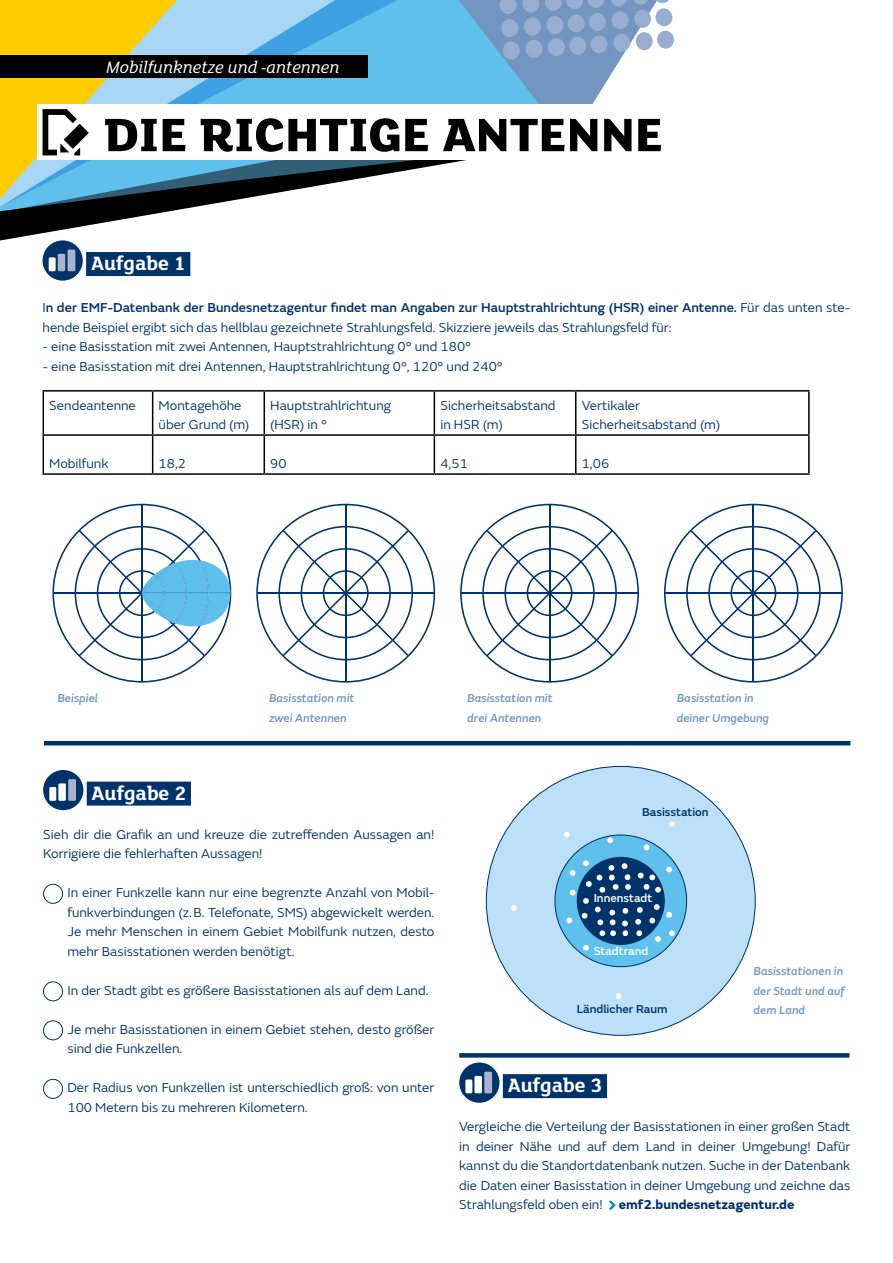
<style>
.page{position:relative;width:893px;height:1263px;background:#fff}
.page>*{position:absolute;margin:0;border:0;box-sizing:border-box;transform-origin:0 0}
.t1{font:800 51px "FS Lola";color:#000}
.t2{font:700 21px "FS Lola";color:#fff}
.t3{font:italic 18px "FS Lola";color:#fff}
.t4{font:13.5px/19.5px "FS Emeric";color:#00336a}
.t5{font:italic 500 12px/19.5px "FS Emeric";color:#7396c1}
.t6{font:500 12px "FS Emeric";color:#00336a}
.t7{font:500 12px "FS Emeric";color:#fff}
.s1{font-weight:500}
.s2{font-weight:700}
</style>
<div class="page">
<svg style="left:177px;top:0;width:282px;height:104px;background:#6cbeeb"></svg>
<svg style="left:0;top:160px;width:467px;height:80px"></svg>
<svg style="left:459px;top:0;width:210px;height:104px"></svg>
<div style="left:655px;top:8px;width:18px;height:19px;background:#98aed0;border-radius:50%"></div>
<div style="left:657px;top:30px;width:17px;height:19px;background:#98aed0;border-radius:50%"></div>
<div style="left:86px;top:252px;width:104px;height:24px;background:#00336a"></div>
<svg style="left:43px;top:240px;width:40px;height:41px"></svg>
<div style="left:49px;top:257px;width:7px;height:14px;background:#fff;border-radius:2px"></div>
<div style="left:58px;top:254px;width:7px;height:17px;background:#abb1cf;border-radius:2px"></div>
<div style="left:68px;top:250px;width:7px;height:21px;background:#abb1cf"></div>
<hr style="left:43px;top:390px;width:110px;height:2px;background:#000">
<hr style="left:43px;top:392px;width:1px;height:42px;background:#000">
<hr style="left:153px;top:390px;width:111px;height:2px;background:#000">
<hr style="left:152px;top:392px;width:1px;height:42px;background:#000">
<hr style="left:264px;top:390px;width:170px;height:2px;background:#000">
<hr style="left:264px;top:392px;width:1px;height:42px;background:#000">
<hr style="left:434px;top:390px;width:142px;height:2px;background:#000">
<hr style="left:434px;top:392px;width:1px;height:42px;background:#000">
<hr style="left:576px;top:390px;width:234px;height:2px;background:#000">
<hr style="left:575px;top:392px;width:1px;height:42px;background:#000">
<hr style="left:808px;top:392px;width:2px;height:42px;background:#000">
<hr style="left:43px;top:434px;width:110px;height:2px;background:#000">
<hr style="left:43px;top:436px;width:1px;height:37px;background:#000">
<hr style="left:153px;top:434px;width:111px;height:2px;background:#000">
<hr style="left:152px;top:436px;width:1px;height:37px;background:#000">
<hr style="left:264px;top:434px;width:170px;height:2px;background:#000">
<hr style="left:264px;top:436px;width:1px;height:37px;background:#000">
<hr style="left:434px;top:434px;width:142px;height:2px;background:#000">
<hr style="left:434px;top:436px;width:1px;height:37px;background:#000">
<hr style="left:576px;top:434px;width:234px;height:2px;background:#000">
<hr style="left:575px;top:436px;width:1px;height:37px;background:#000">
<hr style="left:808px;top:436px;width:2px;height:37px;background:#000">
<hr style="left:43px;top:473px;width:110px;height:2px;background:#000">
<hr style="left:153px;top:473px;width:111px;height:2px;background:#000">
<hr style="left:264px;top:473px;width:170px;height:2px;background:#000">
<hr style="left:434px;top:473px;width:142px;height:2px;background:#000">
<hr style="left:576px;top:473px;width:234px;height:2px;background:#000">
<hr style="left:44px;top:741px;width:806px;height:4px;background:#00336a">
<svg style="left:0;top:0;width:177px;height:198px"></svg>
<div style="left:87px;top:782px;width:104px;height:24px;background:#00336a"></div>
<div style="left:43px;top:770px;width:40px;height:40px;background:#00336a;border-radius:50%"></div>
<div style="left:49px;top:787px;width:7px;height:14px;background:#fff;border-radius:2px"></div>
<div style="left:58px;top:783px;width:8px;height:18px;background:#fff;border-radius:2px"></div>
<div style="left:68px;top:779px;width:8px;height:22px;background:#abb1cf"></div>
<div style="left:43px;top:884px;width:20px;height:20px;border:1px solid #00336a;border-radius:50%"></div>
<div style="left:43px;top:981px;width:20px;height:20px;border:1px solid #00336a;border-radius:50%"></div>
<div style="left:43px;top:1020px;width:20px;height:20px;border:1px solid #00336a;border-radius:50%"></div>
<div style="left:43px;top:1079px;width:20px;height:20px;border:1px solid #00336a;border-radius:50%"></div>
<div style="left:503px;top:1074px;width:104px;height:24px;background:#00336a"></div>
<div style="left:459px;top:1062px;width:40px;height:41px;background:#00336a;border-radius:50%"></div>
<div style="left:465px;top:1079px;width:7px;height:14px;background:#fff;border-radius:2px"></div>
<div style="left:474px;top:1076px;width:8px;height:17px;background:#fff;border-radius:2px"></div>
<div style="left:484px;top:1072px;width:8px;height:21px;background:#abb1cf"></div>
<svg style="left:609px;top:1200px;width:7px;height:10px"></svg>
<div style="left:459px;top:1053px;width:390px;height:5px;background:#00336a"></div>
<svg style="left:256px;top:504px;width:179px;height:179px"></svg>
<svg style="left:460px;top:504px;width:179px;height:179px"></svg>
<svg style="left:664px;top:504px;width:179px;height:179px"></svg>
<svg style="left:52px;top:504px;width:179px;height:179px"></svg>
<div style="left:486px;top:766px;width:269px;height:269px;background:#bce0f8;border-radius:50%"></div>
<div style="left:555px;top:835px;width:132px;height:132px;background:#5fbfed;border-radius:50%"></div>
<div style="left:577px;top:857px;width:88px;height:88px;background:#00336a;border-radius:50%"></div>
<svg style="left:669px;top:821px;width:6px;height:6px"></svg>
<svg style="left:644px;top:844px;width:5px;height:6px"></svg>
<svg style="left:566px;top:918px;width:6px;height:5px"></svg>
<svg style="left:616px;top:993px;width:5px;height:6px"></svg>
<svg style="left:511px;top:905px;width:6px;height:6px"></svg>
<svg style="left:564px;top:832px;width:6px;height:5px"></svg>
<svg style="left:570px;top:870px;width:6px;height:6px"></svg>
<svg style="left:570px;top:890px;width:6px;height:5px"></svg>
<svg style="left:607px;top:837px;width:6px;height:6px"></svg>
<svg style="left:582px;top:860px;width:93px;height:91px"></svg>
<div style="left:0;top:55px;width:367px;height:22px;background:#000"></div>
<h3 class="t3" style="left:106px;top:56px;width:235px">Mobilfunknetze und -antennen</h3>
<h1 class="t1" style="left:104px;top:99px;width:560px">DIE RICHTIGE ANTENNE</h1>
<h2 class="t2" style="left:91px;top:249px;width:96px">Aufgabe 1</h2>
<p class="t4" style="left:43px;top:297px;width:809px">I<span class="s1">n der EMF-Datenbank der Bundesnetzagentur findet man Angaben zur Hauptstrahlrichtung (HSR) einer Antenne.</span> Für das unten ste&shy;hende Beispiel ergibt sich das hellblau gezeichnete Strahlungsfeld. Skizziere jeweils das Strahlungsfeld für:</p>
<p class="t4" style="left:43px;top:336px;width:430px">- eine Basisstation mit zwei Antennen, Hauptstrahlrichtung 0° und 180°</p>
<p class="t4" style="left:43px;top:356px;width:462px">- eine Basisstation mit drei Antennen, Hauptstrahlrichtung 0°, 120° und 240°</p>
<p class="t4" style="left:49px;top:395px;width:88px">Sendeantenne</p>
<p class="t4" style="left:159px;top:395px;width:92px">Montagehöhe über Grund (m)</p>
<p class="t4" style="left:270px;top:395px;width:122px">Hauptstrahlrichtung (HSR) in °</p>
<p class="t4" style="left:440px;top:395px;width:117px">Sicherheitsabstand in HSR (m)</p>
<p class="t4" style="left:582px;top:395px;width:140px">Vertikaler<br>Sicherheitsabstand (m)</p>
<p class="t4" style="left:49px;top:453px;width:61px">Mobilfunk</p>
<p class="t4" style="left:159px;top:453px;width:29px">18,2</p>
<p class="t4" style="left:270px;top:453px;width:18px">90</p>
<p class="t4" style="left:440px;top:453px;width:29px">4,51</p>
<p class="t4" style="left:582px;top:453px;width:29px">1,06</p>
<p class="t5" style="left:57px;top:687px;width:42px">Beispiel</p>
<p class="t5" style="left:269px;top:687px;width:87px">Basisstation mit zwei Antennen</p>
<p class="t5" style="left:467px;top:687px;width:87px">Basisstation mit drei Antennen</p>
<p class="t5" style="left:677px;top:687px;width:94px">Basisstation in deiner Umgebung</p>
<h2 class="t2" style="left:92px;top:778px;width:96px">Aufgabe 2</h2>
<p class="t4" style="left:43px;top:824px;width:393px">Sieh dir die Grafik an und kreuze die zutreffenden Aussagen an!<br>Korrigiere die fehlerhaften Aussagen!</p>
<p class="t4" style="left:67px;top:882px;width:368px;text-align:justify">In einer Funkzelle kann nur eine begrenzte Anzahl von Mobil&shy;funkverbindungen (z.B. Telefonate, SMS) abgewickelt werden.<br>Je mehr Menschen in einem Gebiet Mobilfunk nutzen, desto mehr Basisstationen werden benötigt.</p>
<p class="t4" style="left:67px;top:980px;width:363px">In der Stadt gibt es größere Basisstationen als auf dem Land.</p>
<p class="t4" style="left:67px;top:1019px;width:368px">Je mehr Basisstationen in einem Gebiet stehen, desto größer sind die Funkzellen.</p>
<p class="t4" style="left:67px;top:1077px;width:368px">Der Radius von Funkzellen ist unterschiedlich groß: von unter<br>100 Metern bis zu mehreren Kilometern.</p>
<h2 class="t2" style="left:508px;top:1071px;width:96px">Aufgabe 3</h2>
<p class="t4" style="left:459px;top:1116px;width:393px;text-align:justify">Vergleiche die Verteilung der Basisstationen in einer großen Stadt in deiner Nähe und auf dem Land in deiner Umgebung! Dafür kannst du die Standortdatenbank nutzen. Suche in der Datenbank die Daten einer Basisstation in deiner Umgebung und zeichne das Strahlungsfeld oben ein! <span class="s2">emf2.bundesnetzagentur.de</span></p>
<p class="t6" style="left:642px;top:803px;width:68px">Basisstation</p>
<p class="t7" style="left:594px;top:889px;width:60px">Innenstadt</p>
<p class="t7" style="left:594px;top:942px;width:56px">Stadtrand</p>
<p class="t5" style="left:753px;top:960px;width:93px">Basisstationen in der Stadt und auf dem Land</p>
<p class="t6" style="left:577px;top:1000px;width:92px">Ländlicher Raum</p>
</div>
